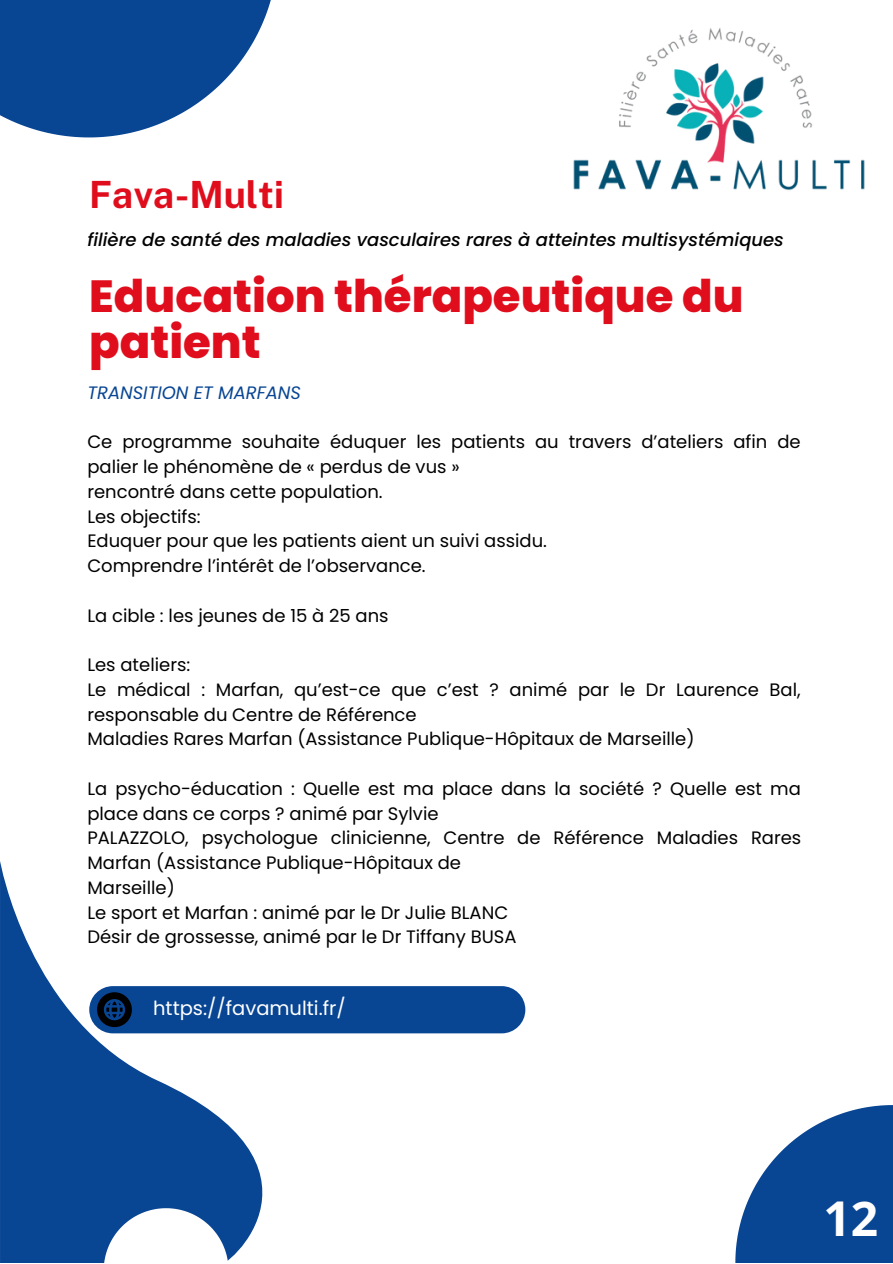
<style>
.page{position:relative;width:893px;height:1264px;background:#fff}
.page>*{position:absolute;margin:0;border:0;box-sizing:border-box;transform-origin:0 0}
.t1{font:700 48px "Open Sans";color:#fefefe}
.t2{font:800 45px/46px "Poppins";color:#e00e1d}
.t3{font:700 37.5px "Public Sans";color:#e00e1d}
.t4{font:19.5px "Poppins";color:#fff}
.t5{font:18px/24.8px "Poppins";color:#000}
.t6{font:italic 500 18px "Poppins";color:#000}
.t7{font:italic 18px "Poppins";color:#084593}
</style>
<div class="page">
<svg style="left:0;top:861px;width:340px;height:401px"></svg>
<svg style="left:104px;top:1208px;width:124px;height:54px"></svg>
<svg style="left:735px;top:1105px;width:157px;height:157px"></svg>
<img style="left:573px;top:28px;width:292px;height:162px">
<svg style="left:0;top:0;width:271px;height:137px"></svg>
<div style="left:89px;top:986px;width:436px;height:47px;background:#084593;border-radius:24px"></div>
<svg style="left:97px;top:992px;width:35px;height:35px"></svg>
<p class="t3" style="left:89px;top:172px;width:197px">Fava-Multi</p>
<p class="t6" style="left:87px;top:227px;width:698px">filière de santé des maladies vasculaires rares à atteintes multisystémiques</p>
<p class="t2" style="left:89px;top:273px;width:655px">Education thérapeutique du patient</p>
<p class="t7" style="left:87px;top:380px;width:215px">TRANSITION ET MARFANS</p>
<p class="t5" style="left:87px;top:430px;width:714px">Ce programme souhaite éduquer les patients au travers d’ateliers afin de palier le phénomène de « perdus de vus »</p>
<p class="t5" style="left:87px;top:479px;width:297px">rencontré dans cette population.</p>
<p class="t5" style="left:87px;top:504px;width:115px">Les objectifs:</p>
<p class="t5" style="left:87px;top:528px;width:461px">Eduquer pour que les patients aient un suivi assidu.</p>
<p class="t5" style="left:87px;top:553px;width:340px">Comprendre l’intérêt de l’observance.</p>
<p class="t5" style="left:87px;top:603px;width:303px">La cible : les jeunes de 15 à 25 ans</p>
<p class="t5" style="left:87px;top:652px;width:104px">Les ateliers:</p>
<p class="t5" style="left:87px;top:677px;width:714px">Le médical : Marfan, qu’est-ce que c’est ? animé par le Dr Laurence Bal, responsable du Centre de Référence</p>
<p class="t5" style="left:87px;top:726px;width:608px">Maladies Rares Marfan (Assistance Publique-Hôpitaux de Marseille)</p>
<p class="t5" style="left:87px;top:776px;width:715px">La psycho-éducation : Quelle est ma place dans la société ? Quelle est ma place dans ce corps ? animé par Sylvie</p>
<p class="t5" style="left:87px;top:825px;width:715px">PALAZZOLO, psychologue clinicienne, Centre de Référence Maladies Rares<br>Marfan (Assistance Publique-Hôpitaux de</p>
<p class="t5" style="left:87px;top:875px;width:89px">Marseille)</p>
<p class="t5" style="left:87px;top:899px;width:422px">Le sport et Marfan : animé par le Dr Julie BLANC</p>
<p class="t5" style="left:87px;top:924px;width:430px">Désir de grossesse, animé par le Dr Tiffany BUSA</p>
<p class="t4" style="left:153px;top:994px;width:194px">https://favamulti.fr/</p>
<p class="t1" style="left:823px;top:1184px;width:56px">12</p>
</div>
